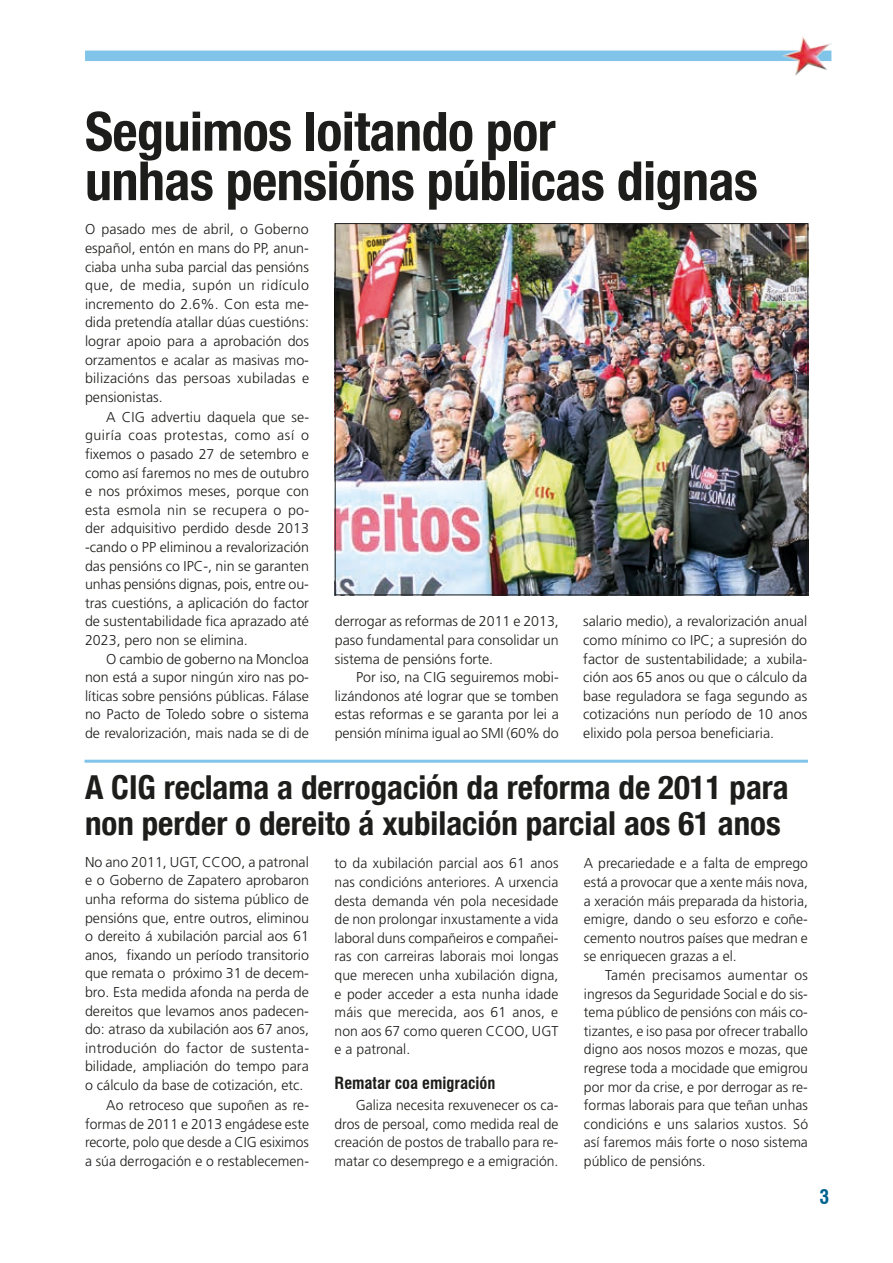
<style>
.page{position:relative;width:893px;height:1263px;background:#fff}
.page>*{position:absolute;margin:0;border:0;box-sizing:border-box;transform-origin:0 0}
.t1{font:700 condensed 54px/49.5px "Helvetica Neue LT Com";letter-spacing:-.01em;color:#1d1d1b}
.t2{font:700 condensed 33px/36px "Helvetica Neue LT Com";color:#1d1d1b}
.t3{font:700 condensed 19.5px "Swiss 721 BT";color:#00628e}
.t4{font:700 condensed 16.5px "Swiss 721 BT";color:#1d1d1b}
.t5{font:300 14.25px/18.6px "Frutiger LT Std";color:#1d1d1b;text-align:justify}
</style>
<div class="page">
<div style="left:85px;top:51px;width:746px;height:10px;background:#81c4e9"></div>
<img style="left:783px;top:36px;width:48px;height:39px">
<img style="left:337px;top:225px;width:469px;height:368px">
<hr style="left:85px;top:760px;width:723px;height:3px;background:#81c4e9">
<h1 class="t1" style="left:85px;top:107px;width:674px">Seguimos loitando por<br>unhas pensións públicas dignas</h1>
<p class="t5" style="left:85px;top:220px;width:226px">O pasado mes de abril, o Goberno español, entón en mans do PP, anun&shy;ciaba unha suba parcial das pensións que, de media, supón un ridículo incremento do 2.6%. Con esta me&shy;dida pretendía atallar dúas cuestións: lograr apoio para a aprobación dos orzamentos e acalar as masivas mo&shy;bilizacións das persoas xubiladas e pensionistas.</p>
<p class="t5" style="left:85px;top:408px;width:226px;text-indent:21px">A CIG advertiu daquela que se&shy;guiría coas protestas, como así o fixemos o pasado 27 de setembro e como así faremos no mes de outubro e nos próximos meses, porque con esta esmola nin se recupera o po&shy;der adquisitivo perdido desde 2013 -cando o PP eliminou a revalorización das pensións co IPC-, nin se garanten unhas pensións dignas, pois, entre ou&shy;tras cuestións, a aplicación do factor de sustentabilidade fica aprazado até 2023, pero non se elimina.</p>
<p class="t5" style="left:85px;top:650px;width:225px;text-indent:21px">O cambio de goberno na Moncloa non está a supor ningún xiro nas po&shy;líticas sobre pensións públicas. Fálase no Pacto de Toledo sobre o sistema de revalorización, mais nada se di de</p>
<p class="t5" style="left:335px;top:612px;width:226px">derrogar as reformas de 2011 e 2013, paso fundamental para consolidar un sistema de pensións forte.</p>
<p class="t5" style="left:335px;top:668px;width:225px;text-indent:21px">Por iso, na CIG seguiremos mobi&shy;lizándonos até lograr que se tomben estas reformas e se garanta por lei a pensión mínima igual ao SMI (60% do</p>
<p class="t5" style="left:583px;top:612px;width:225px">salario medio), a revalorización anual como mínimo co IPC; a supresión do factor de sustentabilidade; a xubila&shy;ción aos 65 anos ou que o cálculo da base reguladora se faga segundo as cotizacións nun período de 10 anos elixido pola persoa beneficiaria.</p>
<h2 class="t2" style="left:85px;top:769px;width:705px">A CIG reclama a derrogación da reforma de 2011 para non perder o dereito á xubilación parcial aos 61 anos</h2>
<p class="t5" style="left:85px;top:853px;width:226px">No ano 2011, UGT, CCOO, a patronal e o Goberno de Zapatero aprobaron unha reforma do sistema público de pensións que, entre outros, eliminou o dereito á xubilación parcial aos 61 anos, fixando un período transitorio que remata o próximo 31 de decem&shy;bro. Esta medida afonda na perda de dereitos que levamos anos padecen&shy;do: atraso da xubilación aos 67 anos, introdución do factor de sustenta&shy;bilidade, ampliación do tempo para o cálculo da base de cotización, etc.</p>
<p class="t5" style="left:85px;top:1096px;width:226px;text-indent:21px">Ao retroceso que supoñen as re&shy;formas de 2011 e 2013 engádese este recorte, polo que desde a CIG esiximos a súa derrogación e o restablecemen-</p>
<p class="t5" style="left:334px;top:854px;width:225px">to da xubilación parcial aos 61 anos nas condicións anteriores. A urxencia desta demanda vén pola necesidade de non prolongar inxustamente a vida laboral duns compañeiros e compañei&shy;ras con carreiras laborais moi longas que merecen unha xubilación digna, e poder acceder a esta nunha idade máis que merecida, aos 61 anos, e non aos 67 como queren CCOO, UGT e a patronal.</p>
<p class="t4" style="left:334px;top:1073px;width:162px">Rematar coa emigración</p>
<p class="t5" style="left:334px;top:1096px;width:225px;text-indent:21px">Galiza necesita rexuvenecer os ca&shy;dros de persoal, como medida real de creación de postos de traballo para re&shy;matar co desemprego e a emigración.</p>
<p class="t5" style="left:584px;top:854px;width:225px">A precariedade e a falta de emprego está a provocar que a xente máis nova, a xeración máis preparada da historia, emigre, dando o seu esforzo e coñe&shy;cemento noutros países que medran e se enriquecen grazas a el.</p>
<p class="t5" style="left:584px;top:966px;width:226px;text-indent:21px">Tamén precisamos aumentar os ingresos da Seguridade Social e do sis&shy;tema público de pensións con máis co&shy;tizantes, e iso pasa por ofrecer traballo digno aos nosos mozos e mozas, que regrese toda a mocidade que emigrou por mor da crise, e por derrogar as re&shy;formas laborais para que teñan unhas condicións e uns salarios xustos. Só así faremos máis forte o noso sistema público de pensións.</p>
<h3 class="t3" style="left:819px;top:1186px;width:11px">3</h3>
</div>
